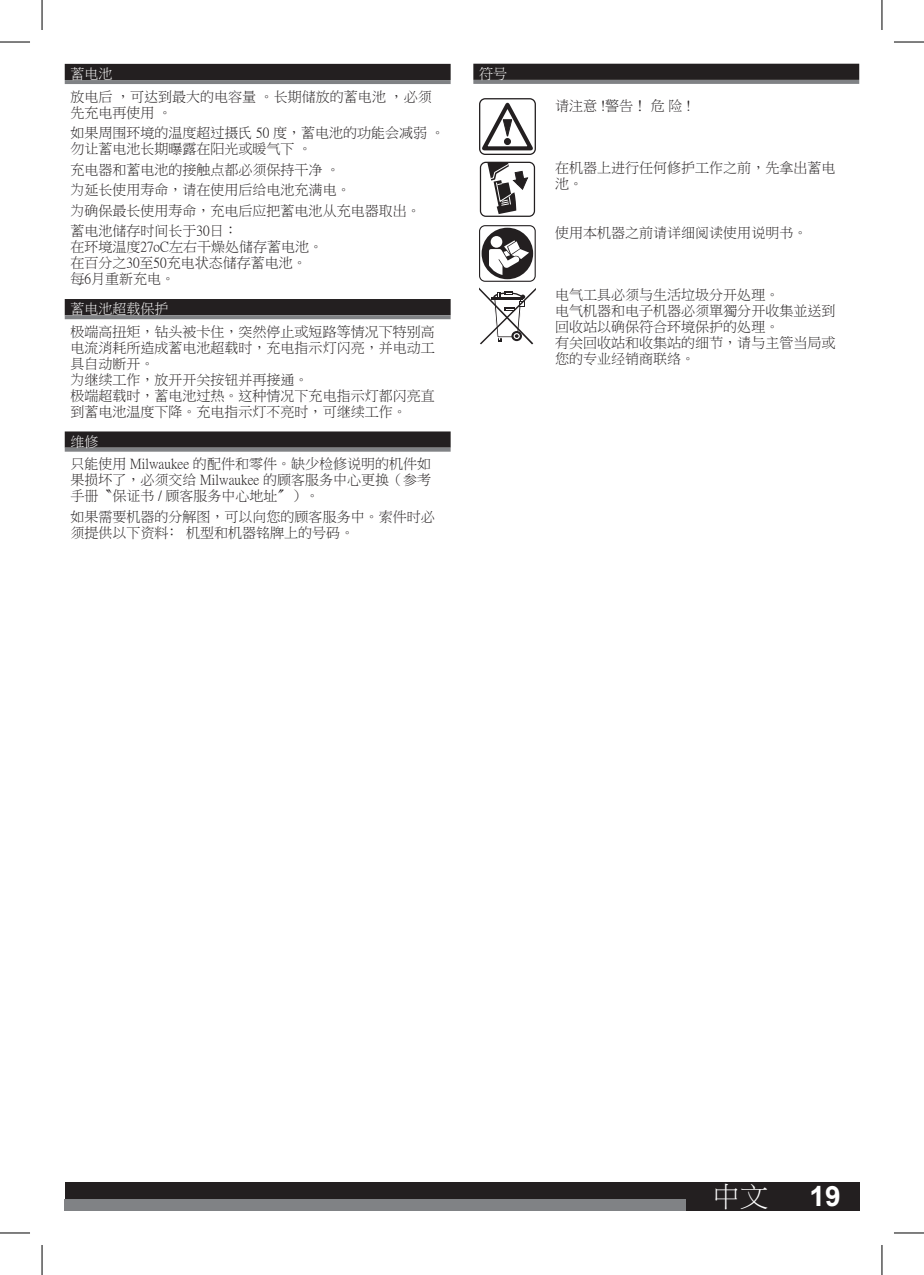
<style>
.page{position:relative;width:924px;height:1275px;background:#fff}
.page>*{position:absolute;margin:0;border:0;box-sizing:border-box;transform-origin:0 0}
.t1{font:700 28px "Arial";color:#fff}
.t2{font:28px "P Ming Li U";color:#fff}
.t3{font:14px/16px "P Ming Li U";color:#231f20}
.t4{font:14px "P Ming Li U";color:#fff}
</style>
<div class="page">
<div style="left:65px;top:1182px;width:793px;height:28px;background:#231f20"></div>
<div style="left:65px;top:1199px;width:725px;height:11px;background:#808285"></div>
<div style="left:65px;top:64px;width:385px;height:16px;background:#231f20"></div>
<hr style="left:65px;top:80px;width:385px;height:4px;background:#808285">
<div style="left:65px;top:299px;width:385px;height:16px;background:#231f20"></div>
<svg style="left:65px;top:315px;width:385px;height:4px;fill:#808285"></svg>
<div style="left:65px;top:431px;width:385px;height:17px;background:#231f20"></div>
<svg style="left:65px;top:448px;width:385px;height:4px;fill:#808285"></svg>
<div style="left:473px;top:64px;width:385px;height:16px;background:#231f20"></div>
<hr style="left:473px;top:80px;width:385px;height:4px;background:#808285">
<svg style="left:479px;top:98px;width:57px;height:56px"></svg>
<svg style="left:487px;top:164px;width:40px;height:50px"></svg>
<div style="left:479px;top:162px;width:56px;height:55px;border:1px solid #231f20;border-radius:5px"></div>
<div style="left:479px;top:225px;width:56px;height:57px;border:1px solid #231f20;border-radius:6px"></div>
<div style="left:481px;top:228px;width:52px;height:51px;background:#231f20;border-radius:50%"></div>
<div style="left:490px;top:236px;width:12px;height:12px;background:#fff;border-radius:50%"></div>
<svg style="left:489px;top:240px;width:40px;height:35px"></svg>
<svg style="left:479px;top:287px;width:56px;height:57px"></svg>
<div style="left:685px;top:1182px;width:108px;height:28px;background:#231f20"></div>
<hr style="left:0;top:42px;width:30px;height:1px;background:#000">
<hr style="left:893px;top:42px;width:30px;height:1px;background:#000">
<hr style="left:0;top:1232px;width:30px;height:1px;background:#000">
<hr style="left:893px;top:1232px;width:30px;height:1px;background:#000">
<hr style="left:42px;top:0;width:1px;height:30px;background:#000">
<hr style="left:42px;top:1245px;width:1px;height:30px;background:#000">
<hr style="left:881px;top:0;width:1px;height:30px;background:#000">
<hr style="left:881px;top:1245px;width:1px;height:30px;background:#000">
<p class="t4" style="left:70px;top:67px;width:43px">蓄电池</p>
<p class="t3" style="left:70px;top:88px;width:362px">放电后 ，可达到最大的电容量 。长期储放的蓄电池 ，必须先充电再使用 。</p>
<p class="t3" style="left:70px;top:125px;width:376px">如果周围环境的温度超过摄氏 50 度，蓄电池的功能会减弱 。勿让蓄电池长期曝露在阳光或暖气下 。</p>
<p class="t3" style="left:70px;top:159px;width:351px;line-height:20.6px">充电器和蓄电池的接触点都必须保持干净 。<br>为延长使用寿命，请在使用后给电池充满电。<br>为确保最长使用寿命，充电后应把蓄电池从充电器取出。蓄电池储存时间长于30日：</p>
<p class="t3" style="left:70px;top:239px;width:254px">在环境温度27oC左右干燥处储存蓄电池。在百分之30至50充电状态储存蓄电池。每6月重新充电。</p>
<p class="t4" style="left:70px;top:302px;width:99px">蓄电池超载保护</p>
<p class="t3" style="left:70px;top:323px;width:365px">极端高扭矩，钻头被卡住，突然停止或短路等情况下特别高电流消耗所造成蓄电池超载时，充电指示灯闪亮，并电动工具自动断开。<br>为继续工作，放开开关按钮并再接通。<br>极端超载时，蓄电池过热。这种情况下充电指示灯都闪亮直到蓄电池温度下降。充电指示灯不亮时，可继续工作。</p>
<p class="t4" style="left:70px;top:434px;width:29px">维修</p>
<p class="t3" style="left:70px;top:456px;width:362px;text-align:justify">只能使用 Milwaukee 的配件和零件。缺少检修说明的机件如果损坏了，必须交给 Milwaukee 的顾客服务中心更换（参考手册〝保证书 / 顾客服务中心地址〞）。</p>
<p class="t3" style="left:70px;top:509px;width:366px">如果需要机器的分解图，可以向您的顾客服务中。索件时必须提供以下资料﹕ 机型和机器铭牌上的号码。</p>
<p class="t4" style="left:479px;top:67px;width:29px">符号</p>
<p class="t3" style="left:555px;top:98px;width:137px">请注意 !警告！ 危 险 !</p>
<p class="t3" style="left:555px;top:160px;width:281px">在机器上进行任何修护工作之前，先拿出蓄电池。</p>
<p class="t3" style="left:555px;top:225px;width:253px">使用本机器之前请详细阅读使用说明书。</p>
<p class="t3" style="left:555px;top:287px;width:281px">电气工具必须与生活垃圾分开处理。<br>电气机器和电子机器必须單獨分开收集並送到回收站以确保符合环境保护的处理。<br>有关回收站和收集站的细节，请与主管当局或您的专业经销商联络。</p>
<h1 class="t2" style="left:711px;top:1182px;width:57px">中文</h1>
<h1 class="t1" style="left:809px;top:1177px;width:33px">19</h1>
</div>
